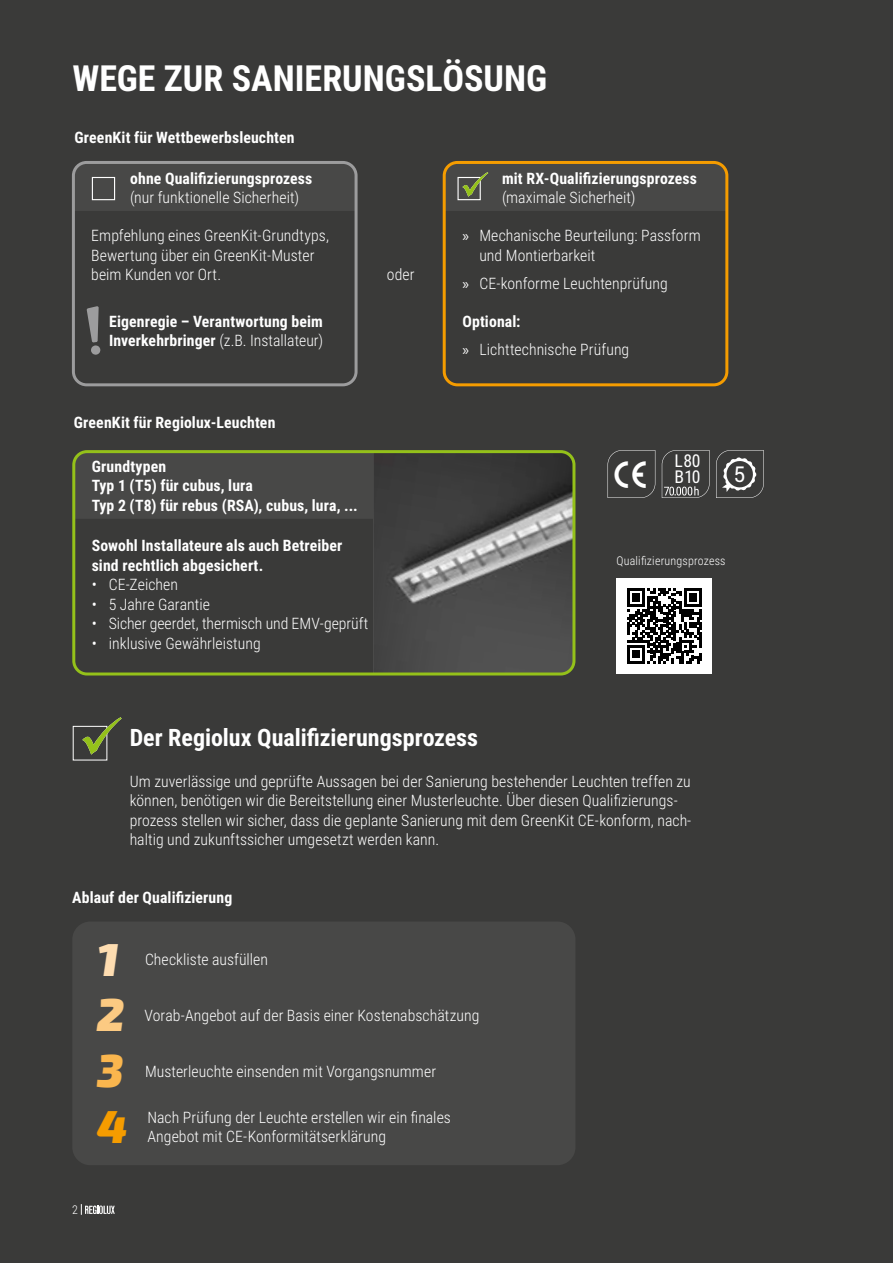
<style>
.page{position:relative;width:893px;height:1263px;background:#3a3a39}
.page>*{position:absolute;margin:0;border:0;box-sizing:border-box;transform-origin:0 0}
.t1{font:italic 900 46.2px "Exo 2";color:#f59c00}
.t2{font:italic 900 46.2px "Exo 2";color:#fab64e}
.t3{font:italic 900 46.2px "Exo 2";color:#feddb1}
.t4{font:italic 900 46.2px "Exo 2";color:#fcca82}
.t5{font:700 36px "Roboto Condensed";color:#fff}
.t6{font:700 24px "Roboto Condensed";color:#fff}
.t7{font:21.9px "Roboto";color:#fff;scale:.95 1}
.t8{font:17.7px/15.5px "Roboto Condensed";color:#fff;text-align:right}
.t9{font:300 15.75px/19.5px "Roboto Condensed";letter-spacing:.005em;color:#fff}
.t10{font:700 15.75px/19.5px "Roboto Condensed";letter-spacing:.01em;color:#fff}
.t11{font:300 12px "Roboto Condensed";letter-spacing:.015em;color:#fff}
.s1{font-family:"Myriad Pro";font-weight:400}
.s2{font-weight:300}
.s3{font-weight:700}
.s4{font-family:"Regiolux EKLDTP";font-size:37.05px}
</style>
<div class="page">
<svg style="left:81px;top:1204px;width:34px;height:11px"></svg>
<div style="left:76px;top:165px;width:278px;height:46px;background:#484847"></div>
<div style="left:72px;top:161px;width:286px;height:225px;border:3px solid #9c9c9d;border-radius:13px"></div>
<div style="left:443px;top:161px;width:285px;height:225px;border:3px solid #f59c00;border-radius:13px"></div>
<div style="left:72px;top:921px;width:503px;height:244px;background:#484847;border-radius:18px"></div>
<svg style="left:445px;top:162px;width:282px;height:49px"></svg>
<div style="left:92px;top:177px;width:23px;height:23px;border:1px solid #fff"></div>
<svg style="left:76px;top:450px;width:498px;height:224px"></svg>
<div style="left:72px;top:450px;width:503px;height:225px;border:3px solid #94c11a;border-radius:13px"></div>
<svg style="left:662px;top:450px;width:48px;height:48px"></svg>
<svg style="left:608px;top:450px;width:47px;height:48px"></svg>
<svg style="left:716px;top:450px;width:48px;height:48px"></svg>
<svg style="left:82px;top:717px;width:40px;height:38px"></svg>
<div style="left:617px;top:578px;width:95px;height:96px;background:#fff"></div>
<svg style="left:627px;top:588px;width:75px;height:75px"></svg>
<svg style="left:87px;top:306px;width:13px;height:49px"></svg>
<h2 class="t5" style="left:72px;top:53px;width:476px">WEGE ZUR SANIERUNGSLÖSUNG</h2>
<p class="t10" style="left:74px;top:127px;width:222px">GreenKit für Wettbewerbsleuchten</p>
<p class="t10" style="left:130px;top:168px;width:184px">ohne Qualifizierungsprozess</p>
<p class="t9" style="left:130px;top:187px;width:171px">(nur funktionelle Sicherheit)</p>
<p class="t9" style="left:91px;top:225px;width:239px">Empfehlung eines GreenKit-Grundtyps,<br>Bewertung über ein GreenKit-Muster beim Kunden vor Ort.</p>
<p class="t9" style="left:387px;top:264px;width:29px">oder</p>
<p class="t10" style="left:502px;top:168px;width:196px">mit RX-Qualifizierungsprozess</p>
<p class="t9" style="left:502px;top:187px;width:135px">(maximale Sicherheit)</p>
<p class="t9" style="left:479px;top:225px;width:223px;text-indent:-17px"><span class="s1">»</span> Mechanische Beurteilung: Passform und Montierbarkeit</p>
<p class="t9" style="left:462px;top:273px;width:207px"><span class="s1">»</span> CE-konforme Leuchtenprüfung</p>
<p class="t10" style="left:109px;top:311px;width:216px">Eigenregie – Verantwortung beim<br>Inverkehrbringer <span class="s2">(z.B. Installateur)</span></p>
<p class="t9" style="left:462px;top:307px;width:168px;line-height:28px"><span class="s3">Optional:<br></span><span class="s1">»</span> Lichttechnische Prüfung</p>
<p class="t10" style="left:74px;top:412px;width:203px">GreenKit für Regiolux-Leuchten</p>
<p class="t10" style="left:92px;top:456px;width:267px">Grundtypen<br>Typ 1 (T5) für cubus, lura<br>Typ 2 (T8) für rebus (RSA), cubus, lura, ...</p>
<p class="t10" style="left:92px;top:535px;width:252px">Sowohl Installateure als auch Betreiber sind rechtlich abgesichert.</p>
<p class="t9" style="left:92px;top:574px;width:88px">• CE-Zeichen</p>
<p class="t9" style="left:92px;top:594px;width:120px">• 5 Jahre Garantie</p>
<p class="t9" style="left:92px;top:613px;width:278px">• Sicher geerdet, thermisch und EMV-geprüft</p>
<p class="t9" style="left:92px;top:633px;width:170px">• inklusive Gewährleistung</p>
<p class="t8" style="left:613px;top:452px;width:89px">L80<br><span class="s4">1</span> B10</p>
<h3 class="t7" style="left:734px;top:459px;width:14px">5</h3>
<p class="t11" style="left:617px;top:552px;width:110px">Qualifizierungsprozess</p>
<h3 class="t6" style="left:130px;top:720px;width:350px">Der Regiolux Qualifizierungsprozess</h3>
<p class="t9" style="left:130px;top:771px;width:563px">Um zuverlässige und geprüfte Aussagen bei der Sanierung bestehender Leuchten treffen zu können, benötigen wir die Bereitstellung einer Musterleuchte. Über diesen Qualifizierungs&shy;prozess stellen wir sicher, dass die geplante Sanierung mit dem GreenKit CE-konform, nach&shy;haltig und zukunftssicher umgesetzt werden kann.</p>
<p class="t10" style="left:72px;top:887px;width:162px">Ablauf der Qualifizierung</p>
<h1 class="t3" style="left:97px;top:931px;width:23px">1</h1>
<h1 class="t4" style="left:97px;top:987px;width:29px">2</h1>
<h1 class="t2" style="left:97px;top:1042px;width:28px">3</h1>
<h1 class="t1" style="left:97px;top:1098px;width:32px">4</h1>
<p class="t9" style="left:145px;top:949px;width:125px">Checkliste ausfüllen</p>
<p class="t9" style="left:145px;top:1005px;width:336px">Vorab-Angebot auf der Basis einer Kostenabschätzung</p>
<p class="t9" style="left:145px;top:1061px;width:293px">Musterleuchte einsenden mit Vorgangsnummer</p>
<p class="t9" style="left:147px;top:1107px;width:305px">Nach Prüfung der Leuchte erstellen wir ein finales<br>Angebot mit CE-Konformitätserklärung</p>
<p class="t11" style="left:72px;top:1201px;width:7px">2</p>
</div>
